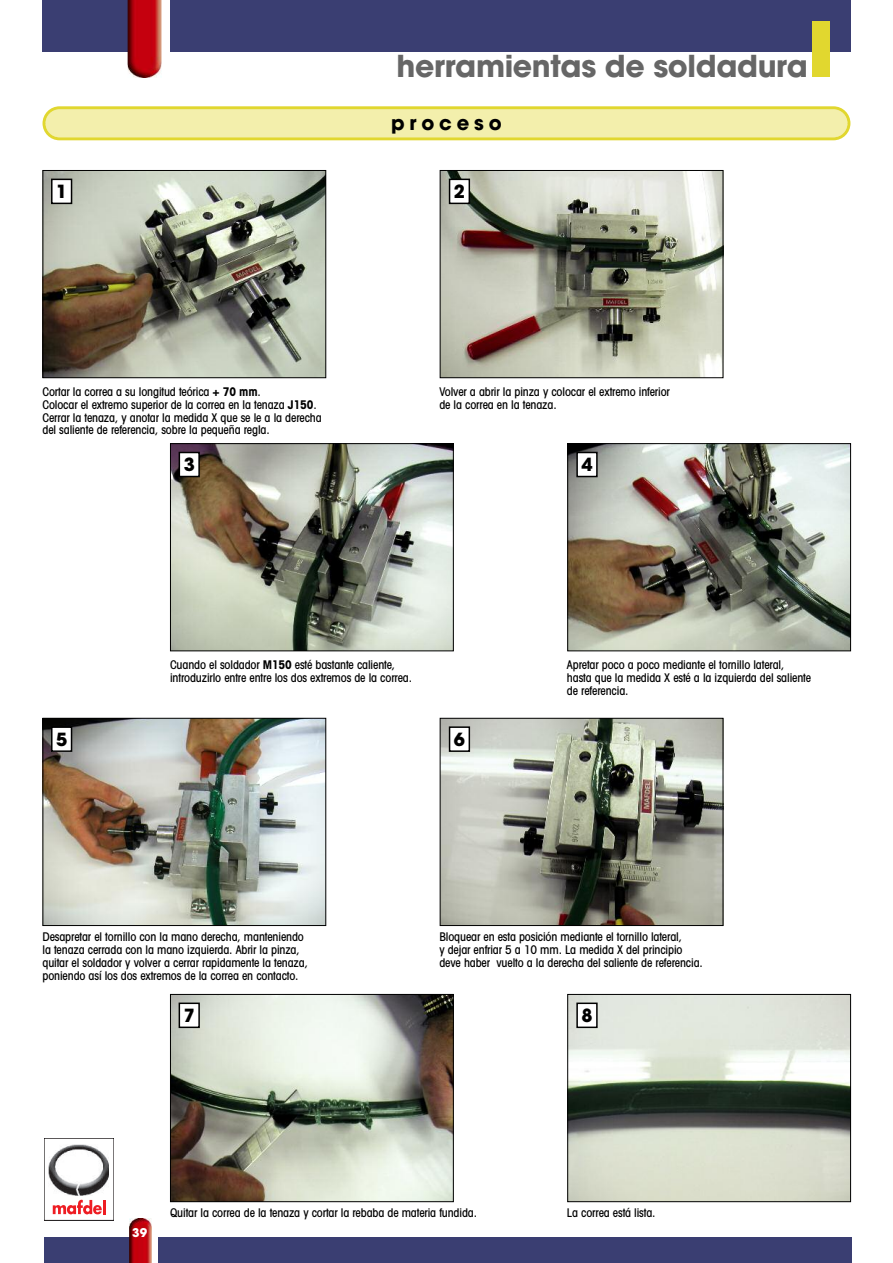
<style>
.page{position:relative;width:893px;height:1263px;background:#fff}
.page>*{position:absolute;margin:0;border:0;box-sizing:border-box;transform-origin:0 0}
.t1{font:700 30px "Avant Garde";letter-spacing:-.01em;color:#666}
.t2{font:700 19.5px "Avant Garde";letter-spacing:.245em;color:#000}
.t3{font:700 18px "Avant Garde";color:#000}
.t4{font:500 condensed 12px/12.8px "Avant Garde";letter-spacing:-.01em;color:#000}
.t5{font:700 12px "Avant Garde";color:#fff}
.s1{font-weight:700}
</style>
<div class="page">
<div style="left:170px;top:0;width:680px;height:51px;background:#3a3e72"></div>
<div style="left:43px;top:0;width:89px;height:51px;background:#3a3e72"></div>
<img style="left:128px;top:0;width:33px;height:78px">
<div style="left:812px;top:21px;width:17px;height:56px;background:#e1d72f"></div>
<div style="left:159px;top:1237px;width:693px;height:26px;background:#3a3e72"></div>
<div style="left:44px;top:1237px;width:89px;height:26px;background:#3a3e72"></div>
<img style="left:129px;top:1218px;width:23px;height:45px">
<svg style="left:53px;top:1200px;width:49px;height:14px"></svg>
<hr style="left:103px;top:1200px;width:3px;height:14px;background:#ee1d23">
<img style="left:49px;top:1144px;width:60px;height:51px">
<svg style="left:43px;top:106px;width:807px;height:34px;background:#f0eb99"></svg>
<img style="left:45px;top:172px;width:279px;height:204px">
<div style="left:43px;top:170px;width:283px;height:208px;border:1px solid #000"></div>
<img style="left:442px;top:172px;width:279px;height:204px">
<div style="left:440px;top:170px;width:283px;height:208px;border:1px solid #000"></div>
<img style="left:172px;top:445px;width:280px;height:204px">
<div style="left:170px;top:443px;width:284px;height:208px;border:1px solid #000"></div>
<img style="left:569px;top:445px;width:280px;height:204px">
<div style="left:567px;top:443px;width:284px;height:208px;border:1px solid #000"></div>
<img style="left:45px;top:720px;width:279px;height:204px">
<div style="left:43px;top:718px;width:283px;height:208px;border:1px solid #000"></div>
<img style="left:442px;top:720px;width:279px;height:204px">
<div style="left:440px;top:718px;width:283px;height:208px;border:1px solid #000"></div>
<img style="left:172px;top:996px;width:280px;height:204px">
<div style="left:170px;top:994px;width:284px;height:208px;border:1px solid #000"></div>
<img style="left:569px;top:996px;width:280px;height:204px">
<div style="left:567px;top:994px;width:284px;height:208px;border:1px solid #000"></div>
<div style="left:52px;top:179px;width:20px;height:24px;background:#fff"></div>
<div style="left:51px;top:179px;width:21px;height:25px;border:2px solid #000"></div>
<div style="left:450px;top:179px;width:19px;height:24px;background:#fff"></div>
<div style="left:449px;top:179px;width:21px;height:25px;border:2px solid #000"></div>
<div style="left:179px;top:452px;width:20px;height:24px;background:#fff"></div>
<div style="left:179px;top:452px;width:21px;height:25px;border:2px solid #000"></div>
<div style="left:577px;top:452px;width:20px;height:24px;background:#fff"></div>
<div style="left:576px;top:452px;width:22px;height:25px;border:2px solid #000"></div>
<div style="left:52px;top:727px;width:20px;height:24px;background:#fff"></div>
<div style="left:51px;top:726px;width:21px;height:26px;border:2px solid #000"></div>
<div style="left:450px;top:727px;width:19px;height:24px;background:#fff"></div>
<div style="left:449px;top:726px;width:21px;height:26px;border:2px solid #000"></div>
<div style="left:179px;top:1003px;width:20px;height:24px;background:#fff"></div>
<div style="left:179px;top:1002px;width:21px;height:26px;border:2px solid #000"></div>
<div style="left:577px;top:1003px;width:20px;height:24px;background:#fff"></div>
<div style="left:576px;top:1002px;width:22px;height:26px;border:2px solid #000"></div>
<h1 class="t1" style="left:397px;top:55px;width:413px">herramientas de soldadura</h1>
<h2 class="t2" style="left:391px;top:116px;width:112px">proceso</h2>
<h3 class="t3" style="left:56px;top:185px;width:13px">1</h3>
<h3 class="t3" style="left:454px;top:185px;width:13px">2</h3>
<p class="t4" style="left:43px;top:386px;width:281px">Cortar la correa a su longitud teórica <span class="s1">+ 70 mm</span>.<br>Colocar el extremo superior de la correa en la tenaza <span class="s1">J150</span>.<br>Cerrar la tenaza, y anotar la medida X que se le a la derecha del saliente de referencia, sobre la pequeña regla.</p>
<p class="t4" style="left:439px;top:386px;width:232px">Volver a abrir la pinza y colocar el extremo inferior de la correa en la tenaza.</p>
<h3 class="t3" style="left:184px;top:458px;width:13px">3</h3>
<h3 class="t3" style="left:581px;top:458px;width:13px">4</h3>
<p class="t4" style="left:170px;top:660px;width:244px">Cuando el soldador <span class="s1">M150</span> esté bastante caliente, introduzirlo entre entre los dos extremos de la correa.</p>
<p class="t4" style="left:567px;top:660px;width:246px">Apretar poco a poco mediante el tornillo lateral, hasta que la medida X esté a la izquierda del saliente de referencia.</p>
<h3 class="t3" style="left:56px;top:732px;width:13px">5</h3>
<h3 class="t3" style="left:454px;top:732px;width:13px">6</h3>
<p class="t4" style="left:43px;top:932px;width:267px">Desapretar el tornillo con la mano derecha, manteniendo la tenaza cerrada con la mano izquierda. Abrir la pinza, quitar el soldador y volver a cerrar rapidamente la tenaza, poniendo así los dos extremos de la correa en contacto.</p>
<p class="t4" style="left:439px;top:932px;width:265px">Bloquear en esta posición mediante el tornillo lateral,<br>y dejar enfriar 5 a 10 mm. La medida X del principio deve haber vuelto a la derecha del saliente de referencia.</p>
<h3 class="t3" style="left:184px;top:1008px;width:13px">7</h3>
<h3 class="t3" style="left:581px;top:1008px;width:13px">8</h3>
<p class="t5" style="left:132px;top:1228px;width:16px">39</p>
<p class="t4" style="left:170px;top:1207px;width:308px">Quitar la correa de la tenaza y cortar la rebaba de materia fundida.</p>
<p class="t4" style="left:567px;top:1207px;width:90px">La correa está lista.</p>
</div>
